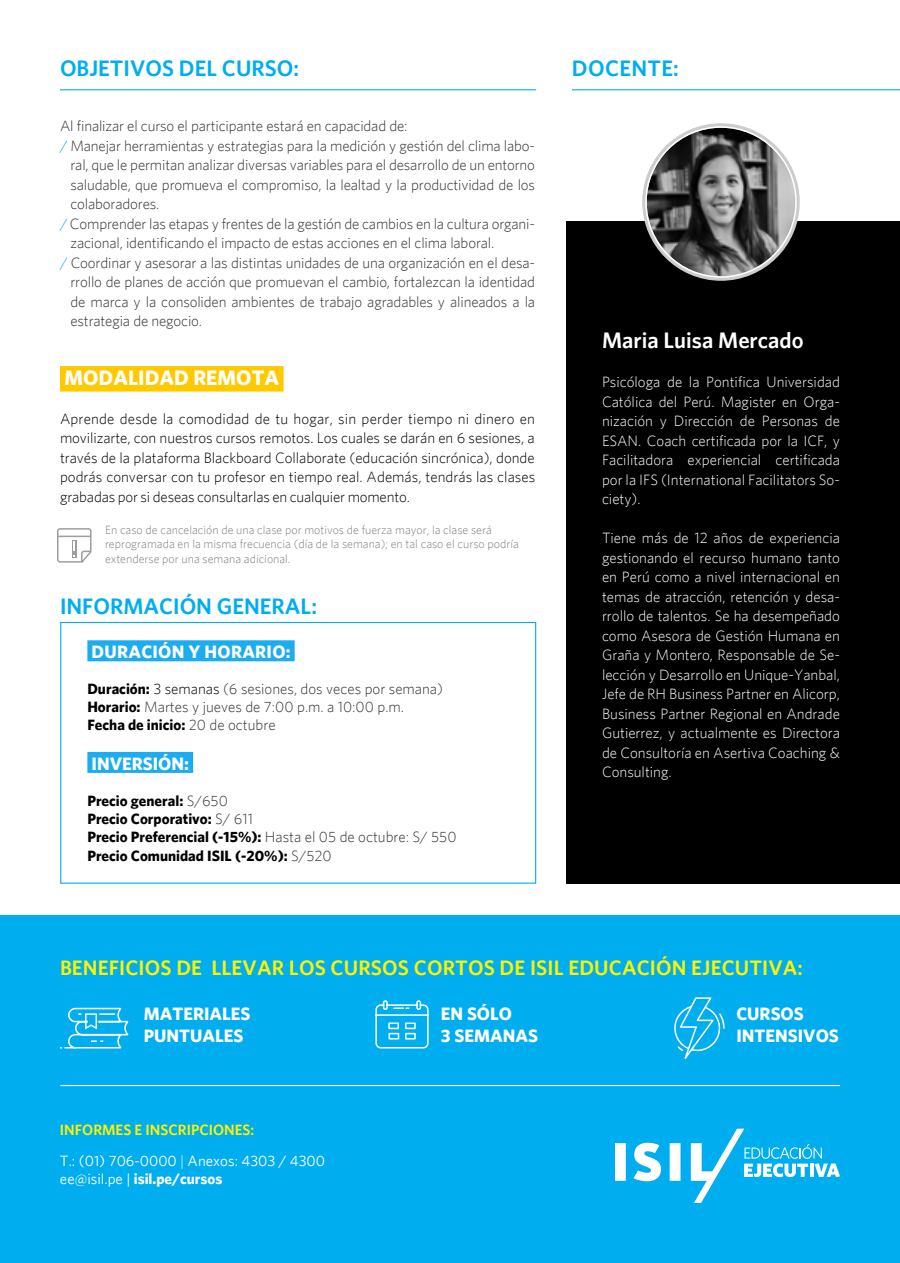
<style>
.page{position:relative;width:900px;height:1263px;background:#fff}
.page>*{position:absolute;margin:0;border:0;box-sizing:border-box;transform-origin:0 0}
.t1{font:600 22.5px "Whitney";color:#00aeef}
.t2{font:600 22.5px "Whitney";color:#fff}
.t3{font:600 21px "Whitney";letter-spacing:.005em;color:#fff200}
.t4{font:700 21px "Whitney";color:#fff}
.t5{font:700 18px/21.6px "Whitney";color:#fff}
.t6{font:300 15px/18px "Whitney";letter-spacing:-.01em;color:#333}
.t7{font:300 15px/19.5px "Whitney";color:#fff;text-align:justify}
.t8{font:300 15px/19.5px "Whitney";letter-spacing:-.01em;color:#000;text-align:justify}
.t9{font:700 15px/18px "Whitney";color:#000}
.t10{font:15px/31.2px "Whitney";color:#fff}
.t11{font:700 15px "Whitney";color:#fff}
.t12{font:300 12px/14.4px "Whitney";color:#808080}
.s1{color:#00aeef}
.s2{font-weight:700;color:#000}
.s3{color:#000}
.s4{font-weight:300;color:#333}
.s5{font-weight:600;color:#fff200}
.s6{font-weight:300}
.s7{font-weight:400}
</style>
<div class="page">
<div style="left:0;top:916px;width:900px;height:347px;background:#00aeef"></div>
<svg style="left:375px;top:1000px;width:54px;height:49px"></svg>
<svg style="left:60px;top:1007px;width:69px;height:42px"></svg>
<svg style="left:674px;top:997px;width:51px;height:62px"></svg>
<svg style="left:615px;top:1129px;width:225px;height:74px"></svg>
<hr style="left:60px;top:1085px;width:780px;height:1px;background:#fff">
<hr style="left:60px;top:89px;width:476px;height:1px;background:#00aeef">
<div style="left:60px;top:366px;width:224px;height:26px;background:#ffc900"></div>
<div style="left:566px;top:221px;width:334px;height:663px;background:#000"></div>
<svg style="left:644px;top:125px;width:154px;height:154px"></svg>
<img style="left:647px;top:128px;width:148px;height:148px;border-radius:74px">
<hr style="left:572px;top:89px;width:328px;height:1px;background:#00aeef">
<div style="left:60px;top:622px;width:476px;height:262px;border:1px solid #00aeef"></div>
<svg style="left:57px;top:528px;width:35px;height:35px"></svg>
<div style="left:87px;top:640px;width:208px;height:21px;background:#1cadf0"></div>
<div style="left:87px;top:752px;width:106px;height:21px;background:#1cadf0"></div>
<h1 class="t1" style="left:60px;top:55px;width:241px">OBJETIVOS DEL CURSO:</h1>
<p class="t6" style="left:60px;top:117px;width:349px">Al finalizar el curso el participante estará en capacidad de:</p>
<p class="t6" style="left:60px;top:136px;width:477px"><span class="s1">/</span> Manejar herramientas y estrategias para la medición y gestión del clima labo-</p>
<p class="t6" style="left:70px;top:156px;width:466px">ral, que le permitan analizar diversas variables para el desarrollo de un entorno</p>
<p class="t6" style="left:70px;top:175px;width:466px">saludable, que promueva el compromiso, la lealtad y la productividad de los</p>
<p class="t6" style="left:70px;top:195px;width:90px">colaboradores.</p>
<p class="t6" style="left:60px;top:214px;width:477px"><span class="s1">/</span> Comprender las etapas y frentes de la gestión de cambios en la cultura organi-</p>
<p class="t6" style="left:70px;top:234px;width:425px">zacional, identificando el impacto de estas acciones en el clima laboral.</p>
<p class="t6" style="left:60px;top:253px;width:477px"><span class="s1">/</span> Coordinar y asesorar a las distintas unidades de una organización en el desa-</p>
<p class="t6" style="left:70px;top:273px;width:466px">rrollo de planes de acción que promuevan el cambio, fortalezcan la identidad</p>
<p class="t6" style="left:70px;top:292px;width:466px">de marca y la consoliden ambientes de trabajo agradables y alineados a la</p>
<p class="t6" style="left:70px;top:312px;width:133px">estrategia de negocio.</p>
<h2 class="t4" style="left:64px;top:365px;width:216px">MODALIDAD REMOTA</h2>
<p class="t8" style="left:60px;top:409px;width:477px">Aprende desde la comodidad de tu hogar, sin perder tiempo ni dinero en movilizarte, con nuestros cursos remotos. Los cuales se darán en 6 sesiones, a través de la plataforma Blackboard Collaborate (educación sincrónica), donde podrás conversar con tu profesor en tiempo real. Además, tendrás las clases grabadas por si deseas consultarlas en cualquier momento.</p>
<p class="t12" style="left:105px;top:522px;width:415px">En caso de cancelación de una clase por motivos de fuerza mayor, la clase será reprogramada en la misma frecuencia (día de la semana); en tal caso el curso podría extenderse por una semana adicional.</p>
<h1 class="t1" style="left:60px;top:592px;width:259px">INFORMACIÓN GENERAL:</h1>
<p class="t5" style="left:92px;top:641px;width:200px">DURACIÓN Y HORARIO:</p>
<p class="t6" style="left:87px;top:680px;width:357px"><span class="s2">Duración:</span> <span class="s3">3 semanas</span> (6 sesiones, dos veces por semana)<br><span class="s2">Horario:</span> Martes y jueves de 7:00 p.m. a 10:00 p.m.<br><span class="s2">Fecha de inicio:</span> 20 de octubre</p>
<p class="t5" style="left:92px;top:752px;width:99px">INVERSIÓN:</p>
<p class="t9" style="left:87px;top:791px;width:371px">Precio general: <span class="s4">S/650<br></span>Precio Corporativo: <span class="s4">S/ 611<br></span>Precio Preferencial (-15%): <span class="s4">Hasta el 05 de octubre: S/ 550</span></p>
<p class="t9" style="left:87px;top:847px;width:246px">Precio Comunidad ISIL (-20%): <span class="s4">S/520</span></p>
<h1 class="t1" style="left:572px;top:55px;width:109px">DOCENTE:</h1>
<h1 class="t2" style="left:602px;top:327px;width:203px">Maria Luisa Mercado</h1>
<p class="t7" style="left:602px;top:372px;width:240px">Psicóloga de la Pontifica Universidad Católica del Perú. Magister en Orga&shy;nización y Dirección de Personas de ESAN. Coach certificada por la ICF, y Facilitadora experiencial certificada por la IFS (International Facilitators So&shy;ciety).</p>
<p class="t7" style="left:602px;top:528px;width:240px">Tiene más de 12 años de experiencia gestionando el recurso humano tanto en Perú como a nivel internacional en temas de atracción, retención y desa&shy;rrollo de talentos. Se ha desempeñado como Asesora de Gestión Humana en Graña y Montero, Responsable de Se&shy;lección y Desarrollo en Unique-Yanbal, Jefe de RH Business Partner en Alicorp, Business Partner Regional en Andrade Gutierrez, y actualmente es Directora de Consultoría en Asertiva Coaching &amp; Consulting.</p>
<h2 class="t3" style="left:60px;top:955px;width:744px">BENEFICIOS DE LLEVAR LOS CURSOS CORTOS DE ISIL EDUCACIÓN EJECUTIVA:</h2>
<p class="t5" style="left:144px;top:1002px;width:108px">MATERIALES<br>PUNTUALES</p>
<p class="t5" style="left:441px;top:1002px;width:99px">EN SÓLO<br>3 SEMANAS</p>
<p class="t5" style="left:736px;top:1002px;width:104px">CURSOS<br>INTENSIVOS</p>
<p class="t10" style="left:60px;top:1113px;width:267px"><span class="s5">INFORMES E INSCRIPCIONES:<br></span>T.: (01) 706-0000 <span class="s6">|</span> Anexos: 4303 / 4300</p>
<p class="t11" style="left:60px;top:1169px;width:164px"><span class="s7">ee@isil.pe |</span> isil.pe/cursos</p>
</div>
